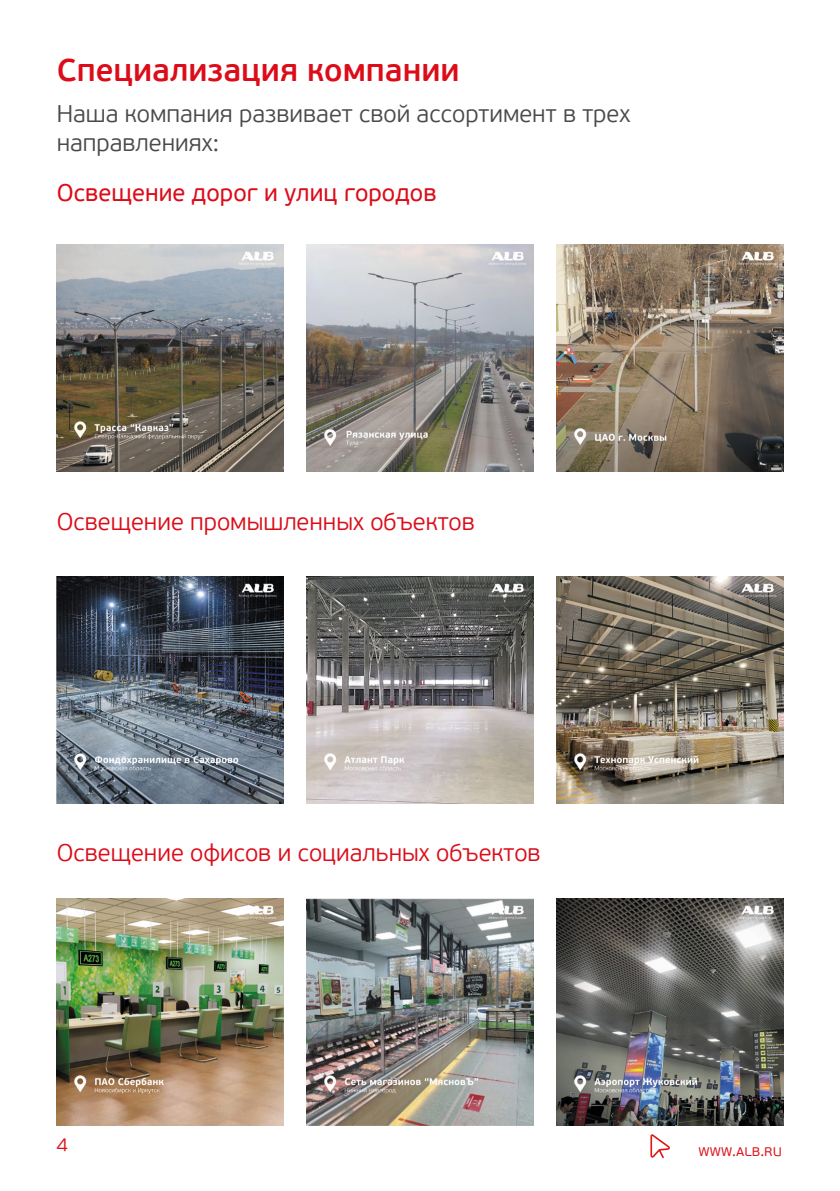
<style>
.page{position:relative;width:840px;height:1191px;background:#fff}
.page>*{position:absolute;margin:0;border:0;box-sizing:border-box;transform-origin:0 0}
.t1{font:600 32px "PF Beau Sans Pro";color:#dc0c19}
.t2{font:300 24px "PF Beau Sans Pro";color:#dc0c19}
.t3{font:300 24px "PF Beau Sans Pro";color:#4b4a4a}
.t4{font:24px "PF Beau Sans Pro";color:#dc0c19}
.t5{font:300 20px "PF Beau Sans Pro";color:#dd141c}
.t6{font:300 16px "PF Beau Sans Pro";color:#dd141c}
</style>
<div class="page">
<svg style="left:650px;top:1134px;width:19px;height:24px"></svg>
<img style="left:57px;top:245px;width:227px;height:227px">
<img style="left:57px;top:576px;width:226px;height:227px">
<img style="left:57px;top:898px;width:226px;height:227px">
<img style="left:306px;top:245px;width:227px;height:227px">
<img style="left:306px;top:576px;width:227px;height:227px">
<img style="left:306px;top:898px;width:227px;height:227px">
<img style="left:556px;top:245px;width:227px;height:227px">
<img style="left:556px;top:576px;width:227px;height:227px">
<img style="left:556px;top:898px;width:227px;height:227px">
<p class="t1" style="left:57px;top:51px;width:404px">Специализация компании</p>
<p class="t3" style="left:57px;top:100px;width:574px">Наша компания развивает свой ассортимент в трех</p>
<p class="t3" style="left:57px;top:129px;width:164px">направлениях:</p>
<p class="t4" style="left:57px;top:178px;width:381px">Освещение дорог и улиц городов</p>
<p class="t2" style="left:57px;top:508px;width:419px">Освещение промышленных объектов</p>
<p class="t2" style="left:57px;top:839px;width:485px">Освещение офисов и социальных объектов</p>
<p class="t5" style="left:57px;top:1131px;width:13px">4</p>
<p class="t6" style="left:698px;top:1141px;width:85px">www.alb.ru</p>
</div>
